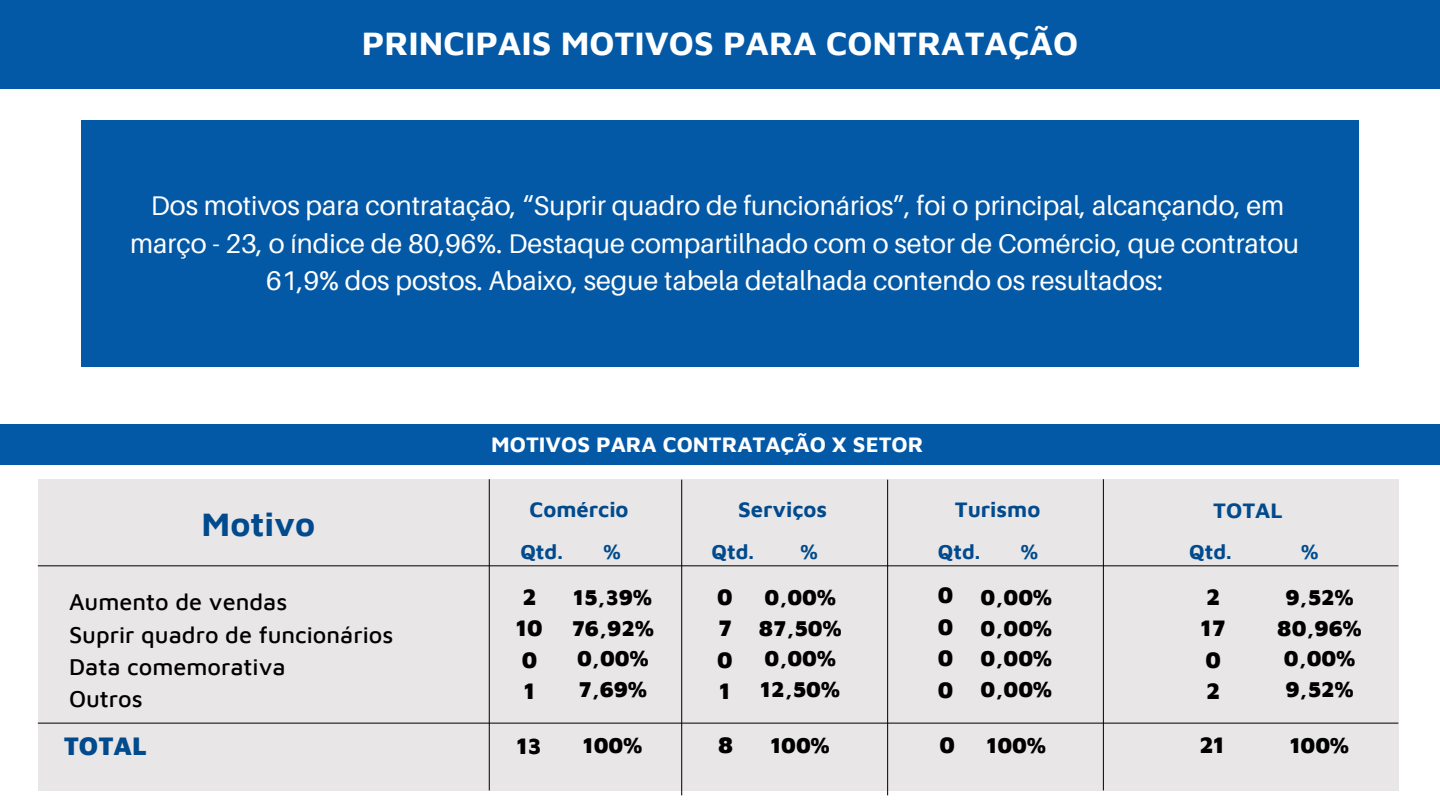
<style>
.page{position:relative;width:1440px;height:810px;background:#fff}
.page>*{position:absolute;margin:0;border:0;box-sizing:border-box;transform-origin:0 0}
.t1{font:700 34px "Maven Pro";color:#fff}
.t2{font:700 34px "Maven Pro";color:#004a8d}
.t3{font:27px/37.5px "Aileron";color:#fff;text-align:center}
.t4{font:900 26px "Maven Pro";color:#004a8d}
.t5{font:500 23.5px "Maven Pro";color:#000}
.t6{font:900 23px "Maven Pro";color:#000}
.t7{font:900 22px "Maven Pro";color:#000}
.t8{font:700 22px "Maven Pro";color:#fff}
.t9{font:700 22px "Maven Pro";color:#004a8d}
.t10{font:700 21px "Maven Pro";color:#004a8d}
</style>
<div class="page">
<div style="left:81px;top:120px;width:1278px;height:247px;background:#0459a6"></div>
<div style="left:0;top:0;width:1440px;height:88px;background:#0459a6"></div>
<div style="left:0;top:424px;width:1440px;height:41px;background:#0459a6"></div>
<div style="left:38px;top:479px;width:1360px;height:312px;background:#e8e6e6"></div>
<hr style="left:38px;top:565px;width:1360px;height:1px;background:#000">
<hr style="left:38px;top:723px;width:1360px;height:1px;background:#000">
<hr style="left:489px;top:479px;width:1px;height:311px;background:#000">
<hr style="left:681px;top:480px;width:1px;height:315px;background:#000">
<hr style="left:887px;top:480px;width:1px;height:315px;background:#000">
<hr style="left:1103px;top:479px;width:1px;height:311px;background:#000">
<p class="t1" style="left:362px;top:22px;width:718px">PRINCIPAIS MOTIVOS PARA CONTRATAÇÃO</p>
<p class="t3" style="left:130px;top:186px;width:1171px">Dos motivos para contratação, “Suprir quadro de funcionários”, foi o principal, alcançando, em março - 23, o índice de 80,96%. Destaque compartilhado com o setor de Comércio, que contratou<br>61,9% dos postos. Abaixo, segue tabela detalhada contendo os resultados:</p>
<p class="t2" style="left:202px;top:503px;width:115px">Motivo</p>
<p class="t5" style="left:69px;top:588px;width:220px">Aumento de vendas</p>
<p class="t5" style="left:69px;top:620px;width:326px">Suprir quadro de funcionários</p>
<p class="t5" style="left:69px;top:652px;width:218px">Data comemorativa</p>
<p class="t5" style="left:69px;top:684px;width:75px">Outros</p>
<p class="t4" style="left:64px;top:729px;width:85px">TOTAL</p>
<p class="t8" style="left:491px;top:431px;width:434px">MOTIVOS PARA CONTRATAÇÃO X SETOR</p>
<p class="t9" style="left:530px;top:496px;width:101px">Comércio</p>
<p class="t9" style="left:738px;top:496px;width:91px">Serviços</p>
<p class="t9" style="left:955px;top:496px;width:87px">Turismo</p>
<p class="t10" style="left:520px;top:539px;width:44px">Qtd.</p>
<p class="t10" style="left:603px;top:539px;width:19px">%</p>
<p class="t10" style="left:712px;top:539px;width:44px">Qtd.</p>
<p class="t10" style="left:800px;top:539px;width:19px">%</p>
<p class="t10" style="left:938px;top:539px;width:44px">Qtd.</p>
<p class="t10" style="left:1021px;top:539px;width:19px">%</p>
<p class="t6" style="left:522px;top:583px;width:16px">2</p>
<p class="t6" style="left:516px;top:614px;width:28px">10</p>
<p class="t6" style="left:522px;top:646px;width:17px">0</p>
<p class="t6" style="left:524px;top:677px;width:12px">1</p>
<p class="t7" style="left:574px;top:584px;width:80px">15,39%</p>
<p class="t7" style="left:572px;top:614px;width:83px">76,92%</p>
<p class="t7" style="left:577px;top:645px;width:73px">0,00%</p>
<p class="t7" style="left:579px;top:676px;width:70px">7,69%</p>
<p class="t6" style="left:717px;top:583px;width:17px">0</p>
<p class="t6" style="left:718px;top:614px;width:15px">7</p>
<p class="t6" style="left:717px;top:646px;width:17px">0</p>
<p class="t6" style="left:719px;top:677px;width:12px">1</p>
<p class="t7" style="left:765px;top:584px;width:73px">0,00%</p>
<p class="t7" style="left:759px;top:614px;width:84px">87,50%</p>
<p class="t7" style="left:765px;top:645px;width:73px">0,00%</p>
<p class="t7" style="left:761px;top:676px;width:81px">12,50%</p>
<p class="t6" style="left:938px;top:581px;width:17px">0</p>
<p class="t6" style="left:938px;top:613px;width:17px">0</p>
<p class="t6" style="left:938px;top:644px;width:17px">0</p>
<p class="t6" style="left:938px;top:676px;width:17px">0</p>
<p class="t7" style="left:981px;top:584px;width:73px">0,00%</p>
<p class="t7" style="left:981px;top:614px;width:73px">0,00%</p>
<p class="t7" style="left:981px;top:645px;width:73px">0,00%</p>
<p class="t7" style="left:981px;top:676px;width:73px">0,00%</p>
<p class="t9" style="left:1213px;top:497px;width:71px">TOTAL</p>
<p class="t10" style="left:1189px;top:539px;width:44px">Qtd.</p>
<p class="t10" style="left:1301px;top:539px;width:19px">%</p>
<p class="t6" style="left:1206px;top:583px;width:16px">2</p>
<p class="t6" style="left:1201px;top:614px;width:26px">17</p>
<p class="t6" style="left:1205px;top:646px;width:17px">0</p>
<p class="t6" style="left:1206px;top:677px;width:16px">2</p>
<p class="t7" style="left:1285px;top:584px;width:70px">9,52%</p>
<p class="t7" style="left:1277px;top:614px;width:86px">80,96%</p>
<p class="t7" style="left:1284px;top:645px;width:73px">0,00%</p>
<p class="t7" style="left:1285px;top:676px;width:70px">9,52%</p>
<p class="t6" style="left:517px;top:732px;width:26px">13</p>
<p class="t7" style="left:583px;top:731px;width:60px">100%</p>
<p class="t6" style="left:718px;top:731px;width:16px">8</p>
<p class="t7" style="left:771px;top:731px;width:60px">100%</p>
<p class="t6" style="left:940px;top:731px;width:17px">0</p>
<p class="t7" style="left:987px;top:731px;width:60px">100%</p>
<p class="t6" style="left:1199px;top:731px;width:27px">21</p>
<p class="t7" style="left:1290px;top:731px;width:60px">100%</p>
</div>
